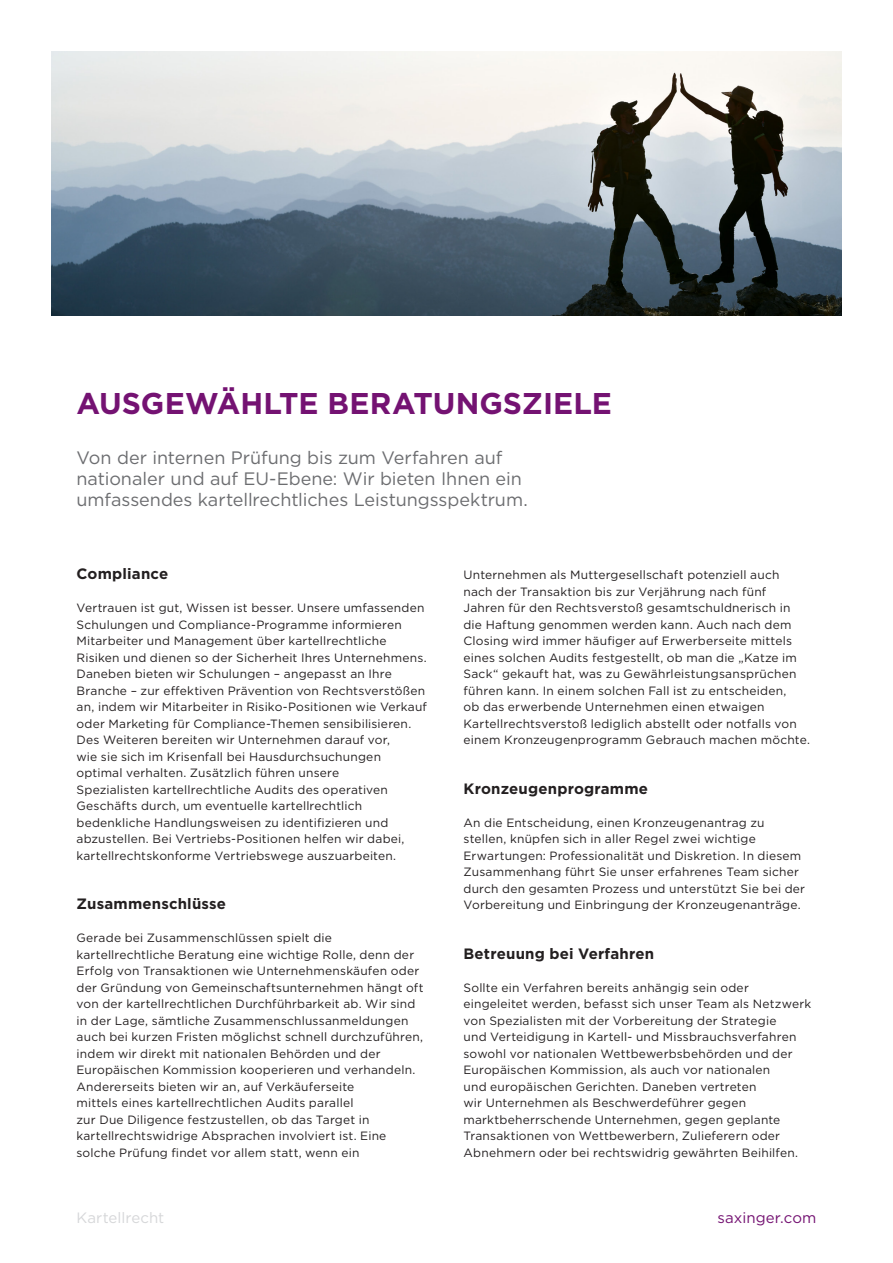
<style>
.page{position:relative;width:893px;height:1263px;background:#fff}
.page>*{position:absolute;margin:0;border:0;box-sizing:border-box;transform-origin:0 0}
._2022_Überschrift{font:700 30px "Gotham";color:#741272}
.Überschrift{font:18px/21px "Gotham";color:#6c6d70}
.Subtitel{font:700 15px "Gotham";letter-spacing:.01em;color:#231f20}
._2022_BF_Fußnote{font:15px "Gotham";letter-spacing:.005em;color:#d6d7d9}
.t1{font:15px "Gotham";letter-spacing:.005em;color:#741272}
.pre-Text{font:12px/16.5px "Gotham";letter-spacing:.015em;color:#231f20}
</style>
<div class="page">
<img style="left:51px;top:51px;width:791px;height:264px">
<p class="_2022_Überschrift" style="left:77px;top:384px;width:537px">AUSGEWÄHLTE BERATUNGSZIELE</p>
<p class="Überschrift" style="left:77px;top:446px;width:453px">Von der internen Prüfung bis zum Verfahren auf nationaler und auf EU-Ebene: Wir bieten Ihnen ein umfassendes kartellrechtliches Leistungsspektrum.</p>
<p class="Subtitel" style="left:77px;top:564px;width:93px">Compliance</p>
<p class="pre-Text" style="left:77px;top:599px;width:352px">Vertrauen ist gut, Wissen ist besser. Unsere umfassenden Schulungen und Compliance-Programme informieren Mitarbeiter und Management über kartellrechtliche Risiken und dienen so der Sicherheit Ihres Unternehmens.<br>Daneben bieten wir Schulungen – angepasst an Ihre Branche – zur effektiven Prävention von Rechtsverstößen an, indem wir Mitarbeiter in Risiko-Positionen wie Verkauf oder Marketing für Compliance-Themen sensibilisieren.<br>Des Weiteren bereiten wir Unternehmen darauf vor,<br>wie sie sich im Krisenfall bei Hausdurchsuchungen optimal verhalten. Zusätzlich führen unsere<br>Spezialisten kartellrechtliche Audits des operativen Geschäfts durch, um eventuelle kartellrechtlich bedenkliche Handlungsweisen zu identifizieren und abzustellen. Bei Vertriebs-Positionen helfen wir dabei, kartellrechtskonforme Vertriebswege auszuarbeiten.</p>
<p class="Subtitel" style="left:77px;top:894px;width:151px">Zusammenschlüsse</p>
<p class="pre-Text" style="left:77px;top:929px;width:349px">Gerade bei Zusammenschlüssen spielt die kartellrechtliche Beratung eine wichtige Rolle, denn der Erfolg von Transaktionen wie Unternehmenskäufen oder der Gründung von Gemeinschaftsunternehmen hängt oft von der kartellrechtlichen Durchführbarkeit ab. Wir sind in der Lage, sämtliche Zusammenschlussanmeldungen auch bei kurzen Fristen möglichst schnell durchzuführen, indem wir direkt mit nationalen Behörden und der Europäischen Kommission kooperieren und verhandeln.<br>Andererseits bieten wir an, auf Verkäuferseite<br>mittels eines kartellrechtlichen Audits parallel<br>zur Due Diligence festzustellen, ob das Target in kartellrechtswidrige Absprachen involviert ist. Eine solche Prüfung findet vor allem statt, wenn ein</p>
<p class="pre-Text" style="left:463px;top:566px;width:348px">Unternehmen als Muttergesellschaft potenziell auch nach der Transaktion bis zur Verjährung nach fünf Jahren für den Rechtsverstoß gesamtschuldnerisch in die Haftung genommen werden kann. Auch nach dem Closing wird immer häufiger auf Erwerberseite mittels eines solchen Audits festgestellt, ob man die „Katze im Sack“ gekauft hat, was zu Gewährleistungsansprüchen führen kann. In einem solchen Fall ist zu entscheiden,<br>ob das erwerbende Unternehmen einen etwaigen Kartellrechtsverstoß lediglich abstellt oder notfalls von einem Kronzeugenprogramm Gebrauch machen möchte.</p>
<p class="Subtitel" style="left:463px;top:778px;width:186px">Kronzeugenprogramme</p>
<p class="pre-Text" style="left:463px;top:814px;width:343px">An die Entscheidung, einen Kronzeugenantrag zu stellen, knüpfen sich in aller Regel zwei wichtige Erwartungen: Professionalität und Diskretion. In diesem Zusammenhang führt Sie unser erfahrenes Team sicher durch den gesamten Prozess und unterstützt Sie bei der Vorbereitung und Einbringung der Kronzeugenanträge.</p>
<p class="Subtitel" style="left:463px;top:943px;width:192px">Betreuung bei Verfahren</p>
<p class="pre-Text" style="left:463px;top:979px;width:349px">Sollte ein Verfahren bereits anhängig sein oder eingeleitet werden, befasst sich unser Team als Netzwerk von Spezialisten mit der Vorbereitung der Strategie<br>und Verteidigung in Kartell- und Missbrauchsverfahren sowohl vor nationalen Wettbewerbsbehörden und der Europäischen Kommission, als auch vor nationalen<br>und europäischen Gerichten. Daneben vertreten<br>wir Unternehmen als Beschwerdeführer gegen marktbeherrschende Unternehmen, gegen geplante Transaktionen von Wettbewerbern, Zulieferern oder Abnehmern oder bei rechtswidrig gewährten Beihilfen.</p>
<p class="_2022_BF_Fußnote" style="left:77px;top:1208px;width:89px">Kartellrecht</p>
<p class="t1" style="left:717px;top:1208px;width:100px">saxinger.com</p>
</div>
